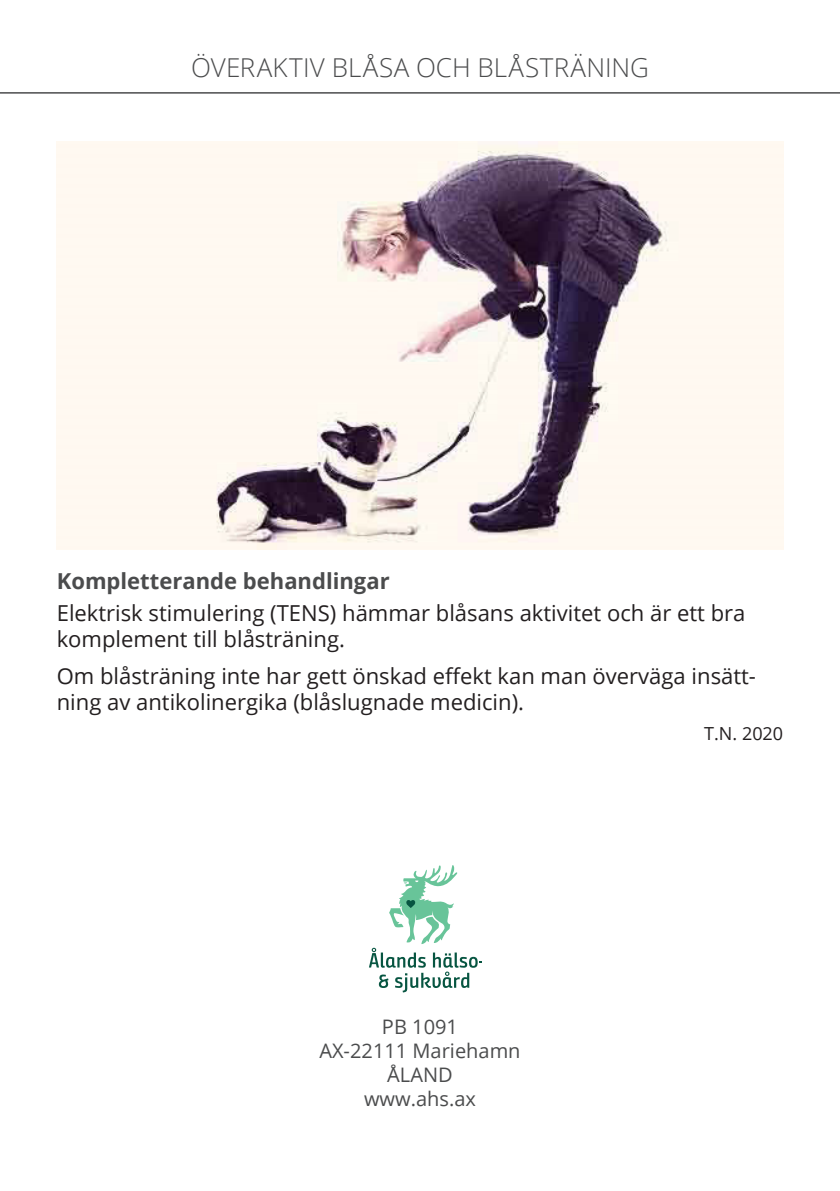
<style>
.page{position:relative;width:840px;height:1191px;background:#fff}
.page>*{position:absolute;margin:0;border:0;box-sizing:border-box;transform-origin:0 0}
.FOLDERNAMN{font:300 26px "Open Sans";letter-spacing:.01em;color:#4b4c4d}
.Brödtext{font:22px/26px "Open Sans";color:#231f20}
.Rubrik_4_innehåll{font:700 22px "Open Sans";color:#4b4c4d}
.t1{font:20px/24px "Open Sans";color:#4b4c4d;text-align:center}
.Signatur{font:18px "Open Sans";color:#231f20}
</style>
<div class="page">
<svg style="left:369px;top:865px;width:113px;height:127px"></svg>
<hr style="left:0;top:92px;width:839px;height:2px;background:#4b4c4d">
<img style="left:57px;top:142px;width:725px;height:408px">
<p class="FOLDERNAMN" style="left:191px;top:49px;width:459px">ÖVERAKTIV BLÅSA OCH BLÅSTRÄNING</p>
<p class="Rubrik_4_innehåll" style="left:57px;top:566px;width:334px">Kompletterande behandlingar</p>
<p class="Brödtext" style="left:57px;top:599px;width:689px">Elektrisk stimulering (TENS) hämmar blåsans aktivitet och är ett bra komplement till blåsträning.</p>
<p class="Brödtext" style="left:57px;top:663px;width:700px">Om blåsträning inte har gett önskad effekt kan man överväga insätt&shy;ning av antikolinergika (blåslugnade medicin).</p>
<p class="Signatur" style="left:703px;top:721px;width:80px">T.N. 2020</p>
<p class="t1" style="left:319px;top:1014px;width:202px">PB 1091<br>AX-22111 Mariehamn<br>ÅLAND<br>www.ahs.ax</p>
</div>
